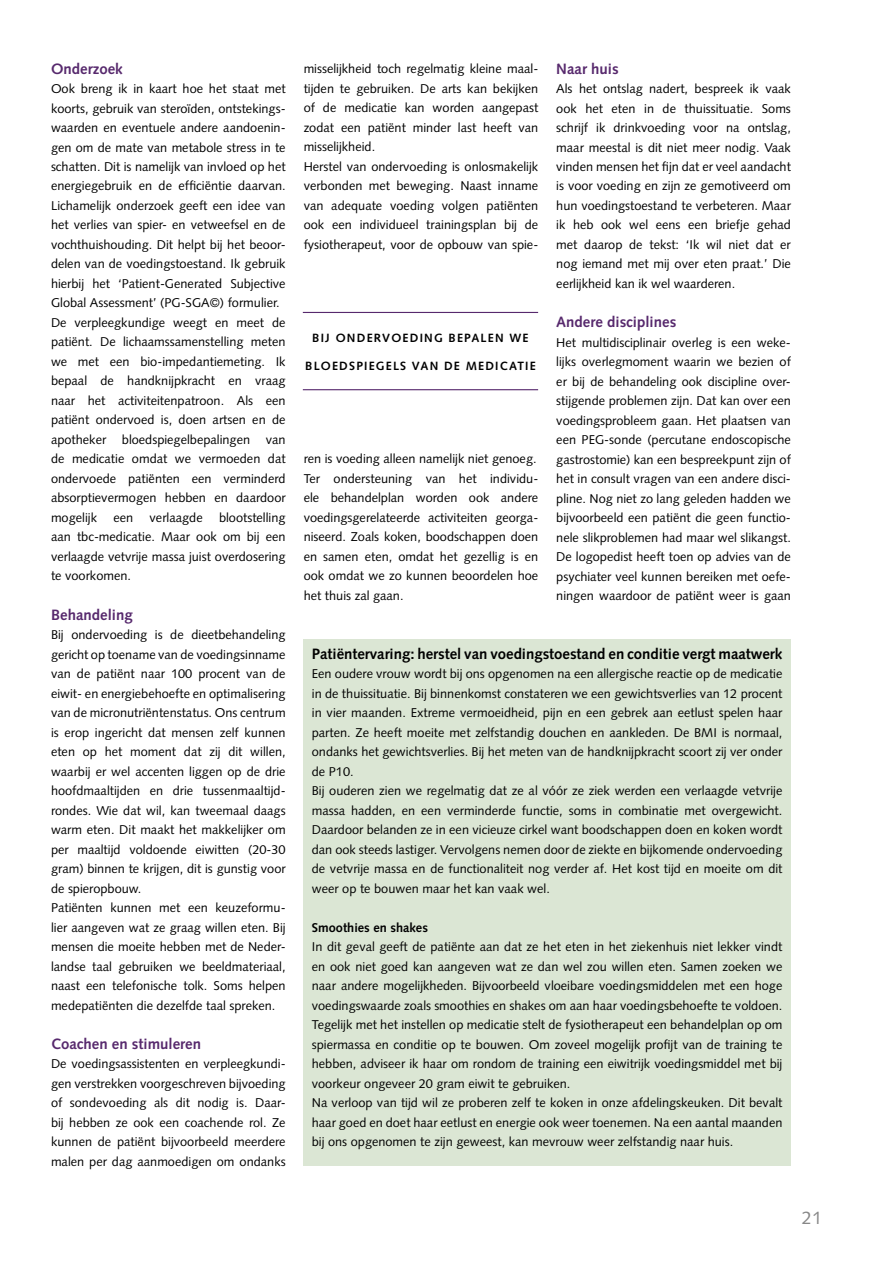
<style>
.page{position:relative;width:893px;height:1263px;background:#fff}
.page>*{position:absolute;margin:0;border:0;box-sizing:border-box;transform-origin:0 0}
.t1{font:18px "Syntax";color:#878787}
.t2{font:700 15px "Syntax";letter-spacing:-.005em;color:#000}
.t3{font:700 15px "Syntax";color:#57296d}
.t4{font:12.75px/19.5px "Syntax";color:#000}
.t5{font:700 12.75px "Syntax";color:#000}
.t6{font:700 12px "Syntax";letter-spacing:.1em;color:#000}
</style>
<div class="page">
<div style="left:303px;top:639px;width:488px;height:527px;background:#dbe6d4"></div>
<hr style="left:303px;top:312px;width:235px;height:1px;background:#57296d">
<hr style="left:303px;top:389px;width:235px;height:1px;background:#57296d">
<p class="t3" style="left:51px;top:60px;width:73px">Onderzoek</p>
<p class="t4" style="left:51px;top:79px;width:236px">Ook breng ik in kaart hoe het staat met koorts, gebruik van steroïden, ontstekings&shy;waarden en eventuele andere aandoenin&shy;gen om de mate van metabole stress in te schatten. Dit is namelijk van invloed op het energiegebruik en de efficiëntie daarvan.<br>Lichamelijk onderzoek geeft een idee van het verlies van spier- en vetweefsel en de vochthuishouding. Dit helpt bij het beoor&shy;delen van de voedingstoestand. Ik gebruik hierbij het ‘Patient-Generated Subjective Global Assessment’ (PG-SGA©) formulier.<br>De verpleegkundige weegt en meet de patiënt. De lichaamssamenstelling meten we met een bio-impedantiemeting. Ik bepaal de handknijpkracht en vraag naar het activiteitenpatroon. Als een patiënt ondervoed is, doen artsen en de apotheker bloedspiegelbepalingen van de medicatie omdat we vermoeden dat ondervoede patiënten een verminderd absorptievermogen hebben en daardoor mogelijk</p>
<p class="t4" style="left:51px;top:508px;width:236px;text-align:justify;text-indent:168px">blootstelling aan tbc-medicatie. Maar ook om bij een verlaagde vetvrije massa juist overdosering te voorkomen.</p>
<p class="t3" style="left:51px;top:606px;width:83px">Behandeling</p>
<p class="t4" style="left:51px;top:625px;width:236px">Bij ondervoeding is de dieetbehandeling gericht op toename van de voedingsinname van de patiënt naar 100 procent van de eiwit- en energiebehoefte en optimalisering van de micronutriëntenstatus. Ons centrum is erop ingericht dat mensen zelf kunnen eten op het moment dat zij dit willen, waarbij er wel accenten liggen op de drie hoofdmaaltijden en drie tussenmaaltijd&shy;rondes. Wie dat wil, kan tweemaal daags warm eten. Dit maakt het makkelijker om per maaltijd voldoende eiwitten (20-30 gram) binnen te krijgen, dit is gunstig voor de spieropbouw.<br>Patiënten kunnen met een keuzeformu&shy;lier aangeven wat ze graag willen eten. Bij mensen die moeite hebben met de Neder&shy;landse taal gebruiken we beeldmateriaal, naast een telefonische tolk. Soms helpen medepatiënten die dezelfde taal spreken.</p>
<p class="t3" style="left:51px;top:1035px;width:152px">Coachen en stimuleren</p>
<p class="t4" style="left:51px;top:1054px;width:236px;text-align:justify">De voedingsassistenten en verpleegkundi&shy;gen verstrekken voorgeschreven bijvoeding of sondevoeding als dit nodig is. Daar&shy;bij hebben ze ook een coachende rol. Ze kunnen de patiënt bijvoorbeeld meerdere malen per dag aanmoedigen om ondanks</p>
<p class="t4" style="left:113px;top:508px;width:21px">een</p>
<p class="t4" style="left:150px;top:508px;width:55px">verlaagde</p>
<p class="t4" style="left:304px;top:59px;width:236px">misselijkheid toch regelmatig kleine maal&shy;tijden te gebruiken. De arts kan bekijken of de medicatie kan worden aangepast zodat een patiënt minder last heeft van misselijkheid.<br>Herstel van ondervoeding is onlosmakelijk verbonden met beweging. Naast inname van adequate voeding volgen patiënten ook een individueel trainingsplan bij de fysiotherapeut, voor de opbouw van spie-</p>
<p class="t6" style="left:312px;top:330px;width:218px">BIJ ONDERVOEDING BEPALEN WE</p>
<p class="t6" style="left:305px;top:359px;width:232px">BLOEDSPIEGELS VAN DE MEDICATIE</p>
<p class="t4" style="left:304px;top:449px;width:236px">ren is voeding alleen namelijk niet genoeg.<br>Ter ondersteuning van het individu&shy;ele behandelplan worden ook andere voedingsgerelateerde activiteiten georga&shy;niseerd. Zoals koken, boodschappen doen en samen eten, omdat het gezellig is en ook omdat we zo kunnen beoordelen hoe het thuis zal gaan.</p>
<p class="t3" style="left:556px;top:60px;width:64px">Naar huis</p>
<p class="t4" style="left:556px;top:79px;width:236px;text-align:justify">Als het ontslag nadert, bespreek ik vaak ook het eten in de thuissituatie. Soms schrijf ik drinkvoeding voor na ontslag, maar meestal is dit niet meer nodig. Vaak vinden mensen het fijn dat er veel aandacht is voor voeding en zijn ze gemotiveerd om hun voedingstoestand te verbeteren. Maar ik heb ook wel eens een briefje gehad met daarop de tekst: ‘Ik wil niet dat er nog iemand met mij over eten praat.’ Die eerlijkheid kan ik wel waarderen.</p>
<p class="t3" style="left:556px;top:313px;width:121px">Andere disciplines</p>
<p class="t4" style="left:556px;top:332px;width:236px;text-align:justify">Het multidisciplinair overleg is een weke&shy;lijks overlegmoment waarin we bezien of er bij de behandeling ook discipline over&shy;stijgende problemen zijn. Dat kan over een voedingsprobleem gaan. Het plaatsen van een PEG-sonde (percutane endoscopische gastrostomie) kan een bespreekpunt zijn of het in consult vragen van een andere disci&shy;pline. Nog niet zo lang geleden hadden we bijvoorbeeld een patiënt die geen functio&shy;nele slikproblemen had maar wel slikangst.<br>De logopedist heeft toen op advies van de psychiater veel kunnen bereiken met oefe&shy;ningen waardoor de patiënt weer is gaan</p>
<p class="t2" style="left:312px;top:645px;width:472px">Patiëntervaring: herstel van voedingstoestand en conditie vergt maatwerk</p>
<p class="t4" style="left:312px;top:664px;width:472px">Een oudere vrouw wordt bij ons opgenomen na een allergische reactie op de medicatie in de thuissituatie. Bij binnenkomst constateren we een gewichtsverlies van 12 procent in vier maanden. Extreme vermoeidheid, pijn en een gebrek aan eetlust spelen haar parten. Ze heeft moeite met zelfstandig douchen en aankleden. De BMI is normaal, ondanks het gewichtsverlies. Bij het meten van de handknijpkracht scoort zij ver onder de P10.<br>Bij ouderen zien we regelmatig dat ze al vóór ze ziek werden een verlaagde vetvrije massa hadden, en een verminderde functie, soms in combinatie met overgewicht.<br>Daardoor belanden ze in een vicieuze cirkel want boodschappen doen en koken wordt dan ook steeds lastiger. Vervolgens nemen door de ziekte en bijkomende ondervoeding de vetvrije massa en de functionaliteit nog verder af. Het kost tijd en moeite om dit weer op te bouwen maar het kan vaak wel.</p>
<p class="t5" style="left:312px;top:920px;width:118px">Smoothies en shakes</p>
<p class="t4" style="left:312px;top:937px;width:472px">In dit geval geeft de patiënte aan dat ze het eten in het ziekenhuis niet lekker vindt en ook niet goed kan aangeven wat ze dan wel zou willen eten. Samen zoeken we naar andere mogelijkheden. Bijvoorbeeld vloeibare voedingsmiddelen met een hoge voedingswaarde zoals smoothies en shakes om aan haar voedingsbehoefte te voldoen.<br>Tegelijk met het instellen op medicatie stelt de fysiotherapeut een behandelplan op om spiermassa en conditie op te bouwen. Om zoveel mogelijk profijt van de training te hebben, adviseer ik haar om rondom de training een eiwitrijk voedingsmiddel met bij voorkeur ongeveer 20 gram eiwit te gebruiken.<br>Na verloop van tijd wil ze proberen zelf te koken in onze afdelingskeuken. Dit bevalt haar goed en doet haar eetlust en energie ook weer toenemen. Na een aantal maanden bij ons opgenomen te zijn geweest, kan mevrouw weer zelfstandig naar huis.</p>
<h1 class="t1" style="left:802px;top:1207px;width:22px">21</h1>
</div>
